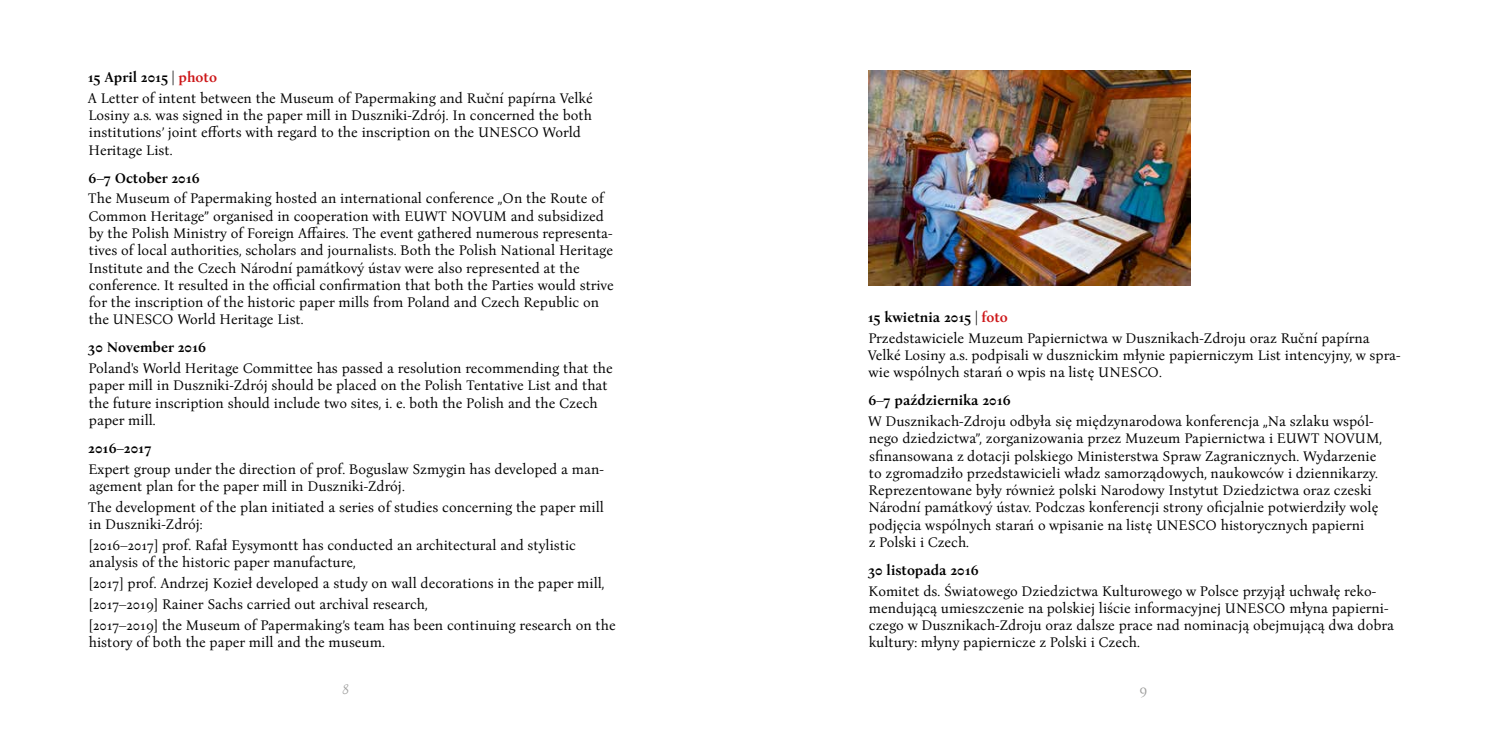
<style>
.page{position:relative;width:1489px;height:745px;background:#fff}
.page>*{position:absolute;margin:0;border:0;box-sizing:border-box;transform-origin:0 0}
.t1{font:14.38px/17.2px "Bona Nova";color:#000}
.t2{font:700 14.38px "Bona Nova";color:#000}
.t3{font:italic 14.38px "Bona Nova";color:#9d9d9c}
.t4{font:14.38px "Bona Nova";color:#9d9d9c}
.s1{font-weight:700}
.s2{font-weight:700;color:#cd1719}
</style>
<div class="page">
<img style="left:868px;top:71px;width:321px;height:214px">
<p class="t1" style="left:88px;top:67px;width:506px;line-height:20.8px"><span class="s1">15 April 2015 |</span> <span class="s2">photo<br></span>A Letter of intent between the Museum of Papermaking and Ruční papírna Velké</p>
<p class="t1" style="left:88px;top:107px;width:505px">Losiny a.s. was signed in the paper mill in Duszniki-Zdrój. In concerned the both institutions’ joint efforts with regard to the inscription on the UNESCO World<br>Heritage List.</p>
<p class="t2" style="left:89px;top:166px;width:113px">6–7 October 2016</p>
<p class="t1" style="left:88px;top:190px;width:527px">The Museum of Papermaking hosted an international conference „On the Route of Common Heritage” organised in cooperation with EUWT NOVUM and subsidized by the Polish Ministry of Foreign Affaires. The event gathered numerous representa&shy;tives of local authorities, scholars and journalists. Both the Polish National Heritage Institute and the Czech Národní památkový ústav were also represented at the conference. It resulted in the official confirmation that both the Parties would strive for the inscription of the historic paper mills from Poland and Czech Republic on the UNESCO World Heritage List.</p>
<p class="t2" style="left:88px;top:336px;width:119px">30 November 2016</p>
<p class="t1" style="left:88px;top:359px;width:526px">Poland's World Heritage Committee has passed a resolution recommending that the paper mill in Duszniki-Zdrój should be placed on the Polish Tentative List and that the future inscription should include two sites, i. e. both the Polish and the Czech paper mill.</p>
<p class="t2" style="left:88px;top:436px;width:65px">2016–2017</p>
<p class="t1" style="left:88px;top:460px;width:517px">Expert group under the direction of prof. Boguslaw Szmygin has developed a man&shy;agement plan for the paper mill in Duszniki-Zdrój.</p>
<p class="t1" style="left:88px;top:498px;width:517px">The development of the plan initiated a series of studies concerning the paper mill in Duszniki-Zdrój:</p>
<p class="t1" style="left:89px;top:536px;width:488px">[2016–2017] prof. Rafał Eysymontt has conducted an architectural and stylistic analysis of the historic paper manufacture,</p>
<p class="t1" style="left:89px;top:572px;width:528px;line-height:20.8px">[2017] prof. Andrzej Kozieł developed a study on wall decorations in the paper mill, [2017–2019] Rainer Sachs carried out archival research,<br>[2017–2019] the Museum of Papermaking’s team has been continuing research on the</p>
<p class="t1" style="left:89px;top:633px;width:297px">history of both the paper mill and the museum.</p>
<p class="t1" style="left:867px;top:307px;width:503px;line-height:20.8px"><span class="s1">15 kwietnia 2015 |</span> <span class="s2">foto<br></span>Przedstawiciele Muzeum Papiernictwa w Dusznikach-Zdroju oraz Ruční papírna</p>
<p class="t1" style="left:867px;top:346px;width:534px">Velké Losiny a.s. podpisali w dusznickim młynie papierniczym List intencyjny, w spra&shy;wie wspólnych starań o wpis na listę UNESCO.</p>
<p class="t2" style="left:868px;top:389px;width:144px">6–7 października 2016</p>
<p class="t1" style="left:868px;top:412px;width:515px">W Dusznikach-Zdroju odbyła się międzynarodowa konferencja „Na szlaku wspól&shy;nego dziedzictwa”, zorganizowania przez Muzeum Papiernictwa i EUWT NOVUM, sfinansowana z dotacji polskiego Ministerstwa Spraw Zagranicznych. Wydarzenie to zgromadziło przedstawicieli władz samorządowych, naukowców i dziennikarzy.<br>Reprezentowane były również polski Narodowy Instytut Dziedzictwa oraz czeski Národní památkový ústav. Podczas konferencji strony oficjalnie potwierdziły wolę podjęcia wspólnych starań o wpisanie na listę UNESCO historycznych papierni<br>z Polski i Czech.</p>
<p class="t2" style="left:868px;top:558px;width:112px">30 listopada 2016</p>
<p class="t1" style="left:868px;top:582px;width:527px">Komitet ds. Światowego Dziedzictwa Kulturowego w Polsce przyjął uchwałę reko&shy;mendującą umieszczenie na polskiej liście informacyjnej UNESCO młyna papierni&shy;czego w Dusznikach-Zdroju oraz dalsze prace nad nominacją obejmującą dwa dobra kultury: młyny papiernicze z Polski i Czech.</p>
<p class="t3" style="left:342px;top:678px;width:8px">8</p>
<p class="t4" style="left:1139px;top:678px;width:9px">9</p>
</div>
